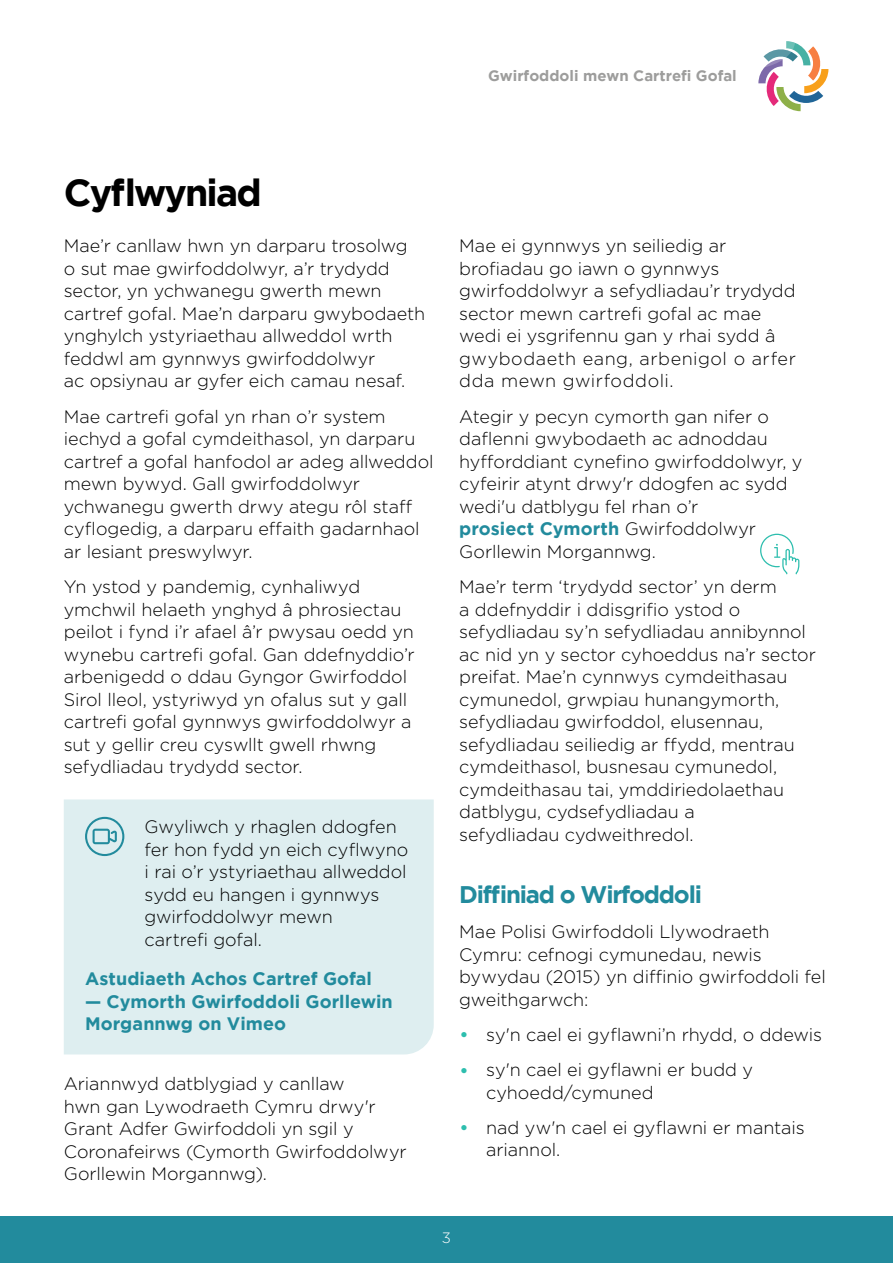
<style>
.page{position:relative;width:893px;height:1263px;background:#fff}
.page>*{position:absolute;margin:0;border:0;box-sizing:border-box;transform-origin:0 0}
.t1{font:700 37.5px "Gotham";letter-spacing:-.05em;color:#000}
.t2{font:700 24px "Gotham";letter-spacing:-.05em;color:#228b9d}
.Body{font:300 18px/22.5px "Gotham";letter-spacing:-.005em;color:#000}
.Body-2{font:700 18px/22.5px "Gotham";color:#228b9d}
.t3{font:700 15px "Gotham";color:#9d9d9c}
.t4{font:300 15px "Gotham";color:#fff}
.s1{font-weight:700;color:#228b9d}
.s2{font-size:21px;color:#2dbeae}
</style>
<div class="page">
<svg style="left:758px;top:41px;width:70px;height:70px"></svg>
<div style="left:0;top:1216px;width:893px;height:47px;background:#228b9d"></div>
<div style="left:64px;top:799px;width:370px;height:255px;background:#deeef0"></div>
<svg style="left:85px;top:817px;width:39px;height:39px;background:#acd4da"></svg>
<svg style="left:760px;top:534px;width:39px;height:40px"></svg>
<p class="t3" style="left:488px;top:67px;width:250px">Gwirfoddoli mewn Cartrefi Gofal</p>
<h1 class="t1" style="left:64px;top:171px;width:199px">Cyflwyniad</h1>
<p class="Body" style="left:64px;top:234px;width:363px">Mae’r canllaw hwn yn darparu trosolwg<br>o sut mae gwirfoddolwyr, a’r trydydd sector, yn ychwanegu gwerth mewn cartref gofal. Mae’n darparu gwybodaeth ynghylch ystyriaethau allweddol wrth feddwl am gynnwys gwirfoddolwyr<br>ac opsiynau ar gyfer eich camau nesaf.</p>
<p class="Body" style="left:64px;top:405px;width:371px">Mae cartrefi gofal yn rhan o’r system iechyd a gofal cymdeithasol, yn darparu cartref a gofal hanfodol ar adeg allweddol mewn bywyd. Gall gwirfoddolwyr ychwanegu gwerth drwy ategu rôl staff cyflogedig, a darparu effaith gadarnhaol ar lesiant preswylwyr.</p>
<p class="Body" style="left:64px;top:575px;width:352px">Yn ystod y pandemig, cynhaliwyd ymchwil helaeth ynghyd â phrosiectau peilot i fynd i’r afael â’r pwysau oedd yn wynebu cartrefi gofal. Gan ddefnyddio’r arbenigedd o ddau Gyngor Gwirfoddol Sirol lleol, ystyriwyd yn ofalus sut y gall cartrefi gofal gynnwys gwirfoddolwyr a sut y gellir creu cyswllt gwell rhwng sefydliadau trydydd sector.</p>
<p class="Body" style="left:145px;top:815px;width:265px">Gwyliwch y rhaglen ddogfen fer hon fydd yn eich cyflwyno i rai o’r ystyriaethau allweddol sydd eu hangen i gynnwys gwirfoddolwyr mewn<br>cartrefi gofal.</p>
<p class="Body-2" style="left:85px;top:967px;width:288px">Astudiaeth Achos Cartref Gofal</p>
<p class="Body-2" style="left:85px;top:990px;width:309px">— Cymorth Gwirfoddoli Gorllewin<br>Morgannwg on Vimeo</p>
<p class="Body" style="left:64px;top:1072px;width:344px">Ariannwyd datblygiad y canllaw<br>hwn gan Lywodraeth Cymru drwy'r<br>Grant Adfer Gwirfoddoli yn sgil y<br>Coronafeirws (Cymorth Gwirfoddolwyr<br>Gorllewin Morgannwg).</p>
<p class="Body" style="left:459px;top:234px;width:338px">Mae ei gynnwys yn seiliedig ar brofiadau go iawn o gynnwys gwirfoddolwyr a sefydliadau’r trydydd sector mewn cartrefi gofal ac mae wedi ei ysgrifennu gan y rhai sydd â gwybodaeth eang, arbenigol o arfer dda mewn gwirfoddoli.</p>
<p class="Body" style="left:459px;top:405px;width:345px">Ategir y pecyn cymorth gan nifer o daflenni gwybodaeth ac adnoddau hyfforddiant cynefino gwirfoddolwyr, y cyfeirir atynt drwy'r ddogfen ac sydd wedi'u datblygu fel rhan o’r<br><span class="s1">prosiect Cymorth</span> Gwirfoddolwyr<br>Gorllewin Morgannwg.</p>
<p class="Body" style="left:459px;top:575px;width:358px">Mae’r term ‘trydydd sector’ yn derm<br>a ddefnyddir i ddisgrifio ystod o sefydliadau sy’n sefydliadau annibynnol ac nid yn y sector cyhoeddus na’r sector preifat. Mae’n cynnwys cymdeithasau cymunedol, grwpiau hunangymorth, sefydliadau gwirfoddol, elusennau, sefydliadau seiliedig ar ffydd, mentrau cymdeithasol, busnesau cymunedol, cymdeithasau tai, ymddiriedolaethau datblygu, cydsefydliadau a<br>sefydliadau cydweithredol.</p>
<h2 class="t2" style="left:459px;top:880px;width:244px">Diffiniad o Wirfoddoli</h2>
<p class="Body" style="left:459px;top:920px;width:368px">Mae Polisi Gwirfoddoli Llywodraeth<br>Cymru: cefnogi cymunedau, newis bywydau (2015) yn diffinio gwirfoddoli fel gweithgarwch:</p>
<p class="Body" style="left:459px;top:1023px;width:364px"><span class="s2">•</span> sy'n cael ei gyflawni’n rhydd, o ddewis</p>
<p class="Body" style="left:486px;top:1058px;width:268px;text-indent:-27px"><span class="s2">•</span> sy'n cael ei gyflawni er budd y cyhoedd/cymuned</p>
<p class="Body" style="left:486px;top:1116px;width:320px;text-indent:-27px"><span class="s2">•</span> nad yw'n cael ei gyflawni er mantais ariannol.</p>
<p class="t4" style="left:442px;top:1228px;width:11px">3</p>
</div>
